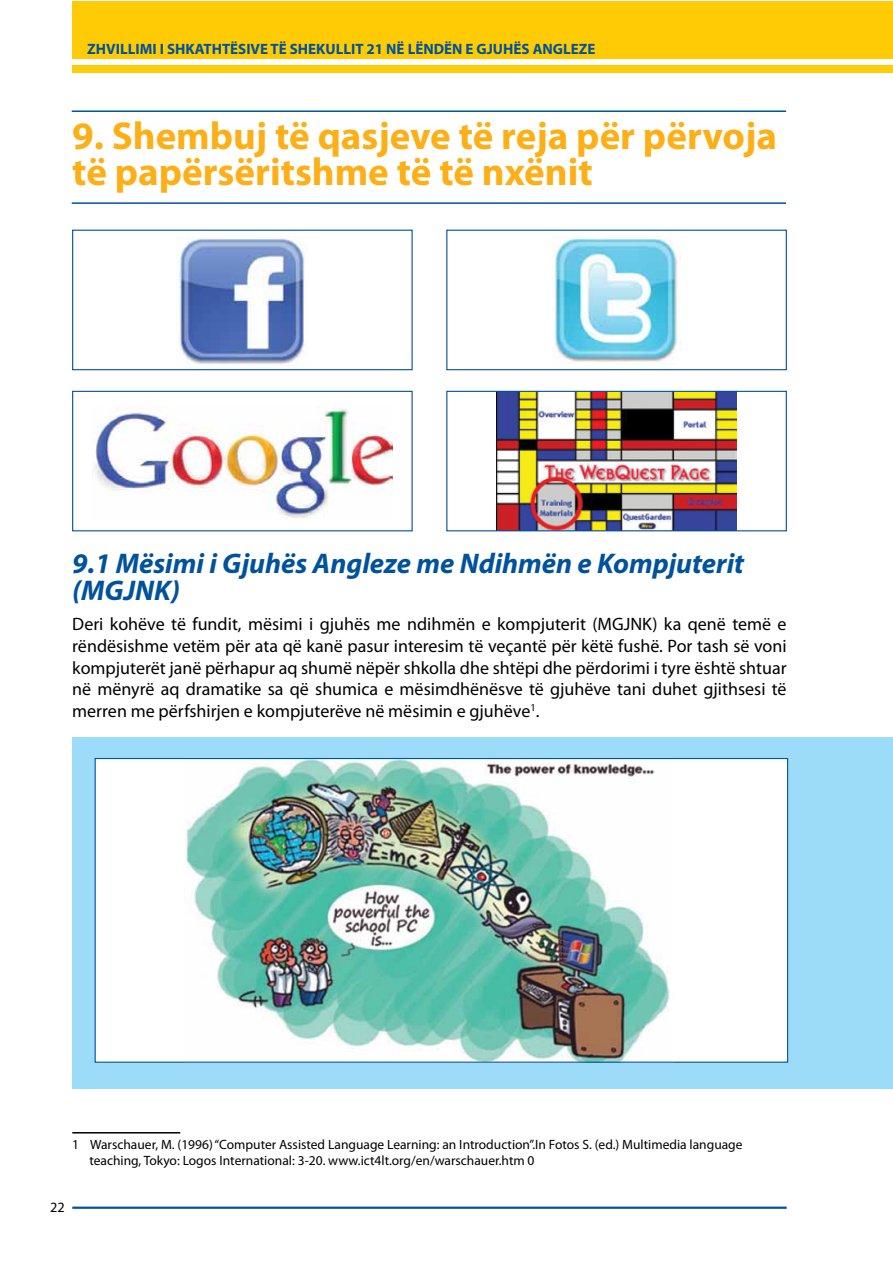
<style>
.page{position:relative;width:893px;height:1263px;background:#fff}
.page>*{position:absolute;margin:0;border:0;box-sizing:border-box;transform-origin:0 0}
.t1{font:700 39px/36px "Myriad Pro";color:#fcaf17}
.t2{font:italic 700 28.5px/27px "Myriad Pro";color:#00529c}
.t3{font:18px/21.8px "Myriad Pro";color:#000;text-align:justify}
.t4{font:700 15px "Myriad Pro";color:#00529c}
.t5{font:14.25px "Myriad Pro";color:#000}
.t6{font:13.5px/16.2px "Myriad Pro";color:#000}
</style>
<div class="page">
<hr style="left:72px;top:1206px;width:715px;height:3px;background:#00529c">
<div style="left:73px;top:1px;width:820px;height:71px;background:#ffcb05"></div>
<div style="left:72px;top:60px;width:821px;height:5px;background:#fff"></div>
<hr style="left:72px;top:1132px;width:108px;height:1px;background:#000">
<img style="left:179px;top:236px;width:126px;height:129px">
<div style="left:72px;top:230px;width:341px;height:140px;border:1px solid #00529c"></div>
<img style="left:92px;top:406px;width:301px;height:113px">
<div style="left:72px;top:391px;width:341px;height:140px;border:1px solid #00529c"></div>
<img style="left:552px;top:236px;width:129px;height:129px">
<div style="left:446px;top:230px;width:341px;height:140px;border:1px solid #00529c"></div>
<img style="left:497px;top:393px;width:239px;height:136px">
<div style="left:446px;top:391px;width:341px;height:140px;border:1px solid #00529c"></div>
<div style="left:73px;top:737px;width:820px;height:351px;background:#9ddcf9"></div>
<div style="left:95px;top:758px;width:693px;height:304px;background:#fff"></div>
<img style="left:185px;top:760px;width:485px;height:301px">
<hr style="left:72px;top:110px;width:714px;height:2px;background:#00529c">
<hr style="left:72px;top:202px;width:714px;height:2px;background:#00529c">
<p class="t4" style="left:87px;top:39px;width:510px">ZHVILLIMI I SHKATHTËSIVE TË SHEKULLIT 21 NË LËNDËN E GJUHËS ANGLEZE</p>
<h1 class="t1" style="left:72px;top:117px;width:706px">9. Shembuj të qasjeve të reja për përvoja të papërsëritshme të të nxënit</h1>
<h2 class="t2" style="left:72px;top:549px;width:673px">9.1 Mësimi i Gjuhës Angleze me Ndihmën e Kompjuterit (MGJNK)</h2>
<p class="t3" style="left:72px;top:613px;width:716px">Deri kohëve të fundit, mësimi i gjuhës me ndihmën e kompjuterit (MGJNK) ka qenë temë e rëndësishme vetëm për ata që kanë pasur interesim të veçantë për këtë fushë. Por tash së voni kompjuterët janë përhapur aq shumë nëpër shkolla dhe shtëpi dhe përdorimi i tyre është shtuar në mënyrë aq dramatike sa që shumica e mësimdhënësve të gjuhëve tani duhet gjithsesi të merren me përfshirjen e kompjuterëve në mësimin e gjuhëve<sup>1</sup>.</p>
<p class="t6" style="left:89px;top:1136px;width:655px;text-indent:-17px">1 Warschauer, M. (1996) “Computer Assisted Language Learning: an Introduction”.In Fotos S. (ed.) Multimedia language teaching, Tokyo: Logos International: 3-20. www.ict4lt.org/en/warschauer.htm 0</p>
<p class="t5" style="left:50px;top:1199px;width:16px">22</p>
</div>
